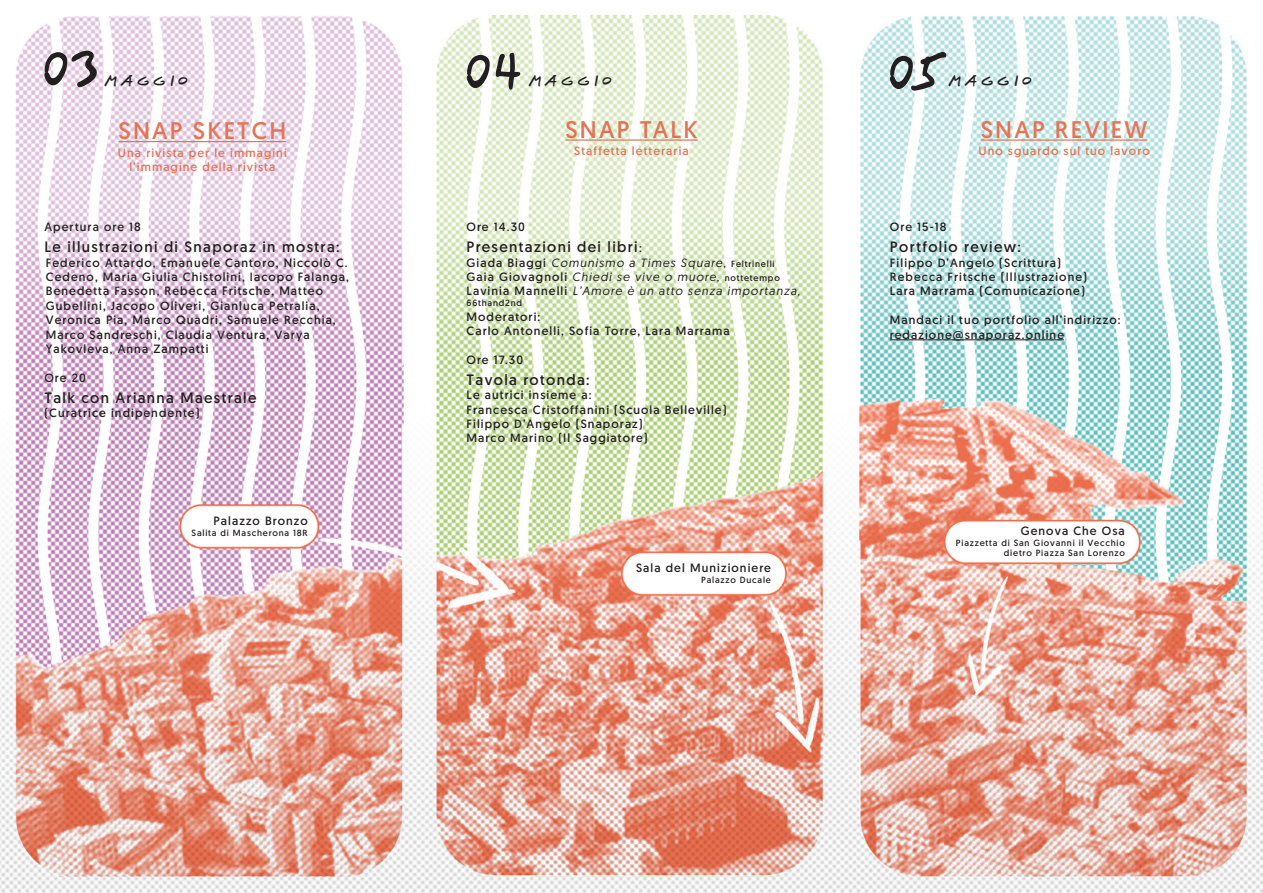
<style>
.page{position:relative;width:1263px;height:893px;background:#fff}
.page>*{position:absolute;margin:0;border:0;box-sizing:border-box;transform-origin:0 0}
.t1{font:24px "Geomanist";letter-spacing:.09em;color:#e67355}
.t2{font:24px "Geomanist";letter-spacing:.09em;color:#e17355}
.t3{font:15px "Geomanist";letter-spacing:.09em;color:#231f20}
.t4{font:13.5px "Snaporaz";letter-spacing:.09em;color:#231f20}
.t5{font:12px/14.4px "Geomanist";letter-spacing:.09em;color:#231f20}
.t6{font:italic 12px/14.4px "Geomanist";letter-spacing:.09em;color:#231f20}
.t7{font:12px "Geomanist";letter-spacing:.09em;color:#e67354}
.t8{font:9px/10.8px "Geomanist";letter-spacing:.09em;color:#231f20;text-align:right}
.s1{font-size:12px}
.s2{font-style:normal}
.s3{font-style:normal;font-size:9px}
</style>
<div class="page">
<img style="left:0;top:407px;width:1263px;height:486px">
<svg style="left:15px;top:14px;width:1233px;height:393px"></svg>
<hr style="left:119px;top:141px;width:167px;height:1px;background:#e67355">
<hr style="left:565px;top:139px;width:132px;height:2px;background:#e17355">
<hr style="left:981px;top:139px;width:166px;height:2px;background:#e67355">
<svg style="left:496px;top:53px;width:24px;height:37px"></svg>
<svg style="left:467px;top:55px;width:23px;height:33px"></svg>
<svg style="left:44px;top:51px;width:53px;height:36px"></svg>
<svg style="left:890px;top:52px;width:56px;height:39px"></svg>
<hr style="left:890px;top:340px;width:174px;height:1px;background:#231f20">
<p class="t4" style="left:103px;top:74px;width:88px">MAGGIO</p>
<p class="t4" style="left:527px;top:74px;width:88px">MAGGIO</p>
<p class="t4" style="left:947px;top:74px;width:88px">MAGGIO</p>
<h1 class="t1" style="left:119px;top:115px;width:169px">SNAP SKETCH</h1>
<h1 class="t2" style="left:565px;top:114px;width:134px">SNAP TALK</h1>
<h1 class="t1" style="left:981px;top:114px;width:168px">SNAP REVIEW</h1>
<p class="t7" style="left:118px;top:145px;width:170px">Una rivista per le immagini</p>
<p class="t7" style="left:574px;top:143px;width:116px">Staffetta letteraria</p>
<p class="t7" style="left:129px;top:159px;width:147px">l’immagine della rivista</p>
<p class="t5" style="left:44px;top:219px;width:98px">Apertura ore 18</p>
<p class="t3" style="left:44px;top:237px;width:297px">Le illustrazioni di Snaporaz in mostra:</p>
<p class="t5" style="left:46px;top:255px;width:305px">Federico Attardo, Emanuele Cantoro, Niccolò C.<br>Cedeno, Maria Giulia Chistolini, Iacopo Falanga, Benedetta Fasson, Rebecca Fritsche, Matteo Gubellini, Jacopo Oliveri, Gianluca Petralia, Veronica Pia, Marco Quadri, Samuele Recchia, Marco Sandreschi, Claudia Ventura, Varya Yakovleva, Anna Zampatti</p>
<p class="t5" style="left:44px;top:370px;width:43px">Ore 20</p>
<p class="t3" style="left:44px;top:388px;width:214px">Talk con Arianna Maestrale</p>
<p class="t5" style="left:44px;top:405px;width:157px">(Curatrice indipendente)</p>
<p class="t5" style="left:213px;top:513px;width:96px">Palazzo Bronzo</p>
<p class="t8" style="left:192px;top:527px;width:118px">Salita di Mascherona 18R</p>
<p class="t5" style="left:466px;top:220px;width:60px">Ore 14.30</p>
<p class="t3" style="left:466px;top:237px;width:177px">Presentazioni dei libri<span class="s1">:</span></p>
<p class="t6" style="left:466px;top:255px;width:335px"><span class="s2">Giada Biaggi</span> Comunismo a Times Square, <span class="s3">Feltrinelli<br></span><span class="s2">Gaia Giovagnoli</span> Chiedi se vive o muore, <span class="s3">nottetempo<br></span><span class="s2">Lavinia Mannelli</span> L’Amore è un atto senza importanza,</p>
<p class="t8" style="left:466px;top:298px;width:57px">66thand2nd</p>
<p class="t5" style="left:466px;top:309px;width:265px">Moderatori:<br>Carlo Antonelli, Sofia Torre, Lara Marrama</p>
<p class="t5" style="left:466px;top:352px;width:58px">Ore 17.30</p>
<p class="t3" style="left:466px;top:370px;width:124px">Tavola rotonda:</p>
<p class="t5" style="left:466px;top:388px;width:261px">Le autrici insieme a:<br>Francesca Cristoffanini (Scuola Belleville)<br>Filippo D’Angelo (Snaporaz)<br>Marco Marino (Il Saggiatore)</p>
<p class="t5" style="left:636px;top:561px;width:136px">Sala del Munizioniere</p>
<p class="t8" style="left:701px;top:574px;width:71px">Palazzo Ducale</p>
<p class="t7" style="left:978px;top:143px;width:173px">Uno sguardo sul tuo lavoro</p>
<p class="t5" style="left:890px;top:220px;width:58px">Ore 15-18</p>
<p class="t3" style="left:890px;top:237px;width:133px">Portfolio review:</p>
<p class="t5" style="left:890px;top:255px;width:199px">Filippo D’Angelo (Scrittura)<br>Rebecca Fritsche (Illustrazione)<br>Lara Marrama (Comunicazione)</p>
<p class="t5" style="left:890px;top:313px;width:232px">Mandaci il tuo portfolio all’indirizzo: redazione@snaporaz.online</p>
<p class="t5" style="left:1021px;top:523px;width:106px">Genova Che Osa</p>
<p class="t8" style="left:956px;top:537px;width:170px">Piazzetta di San Giovanni il Vecchio dietro Piazza San Lorenzo</p>
</div>
